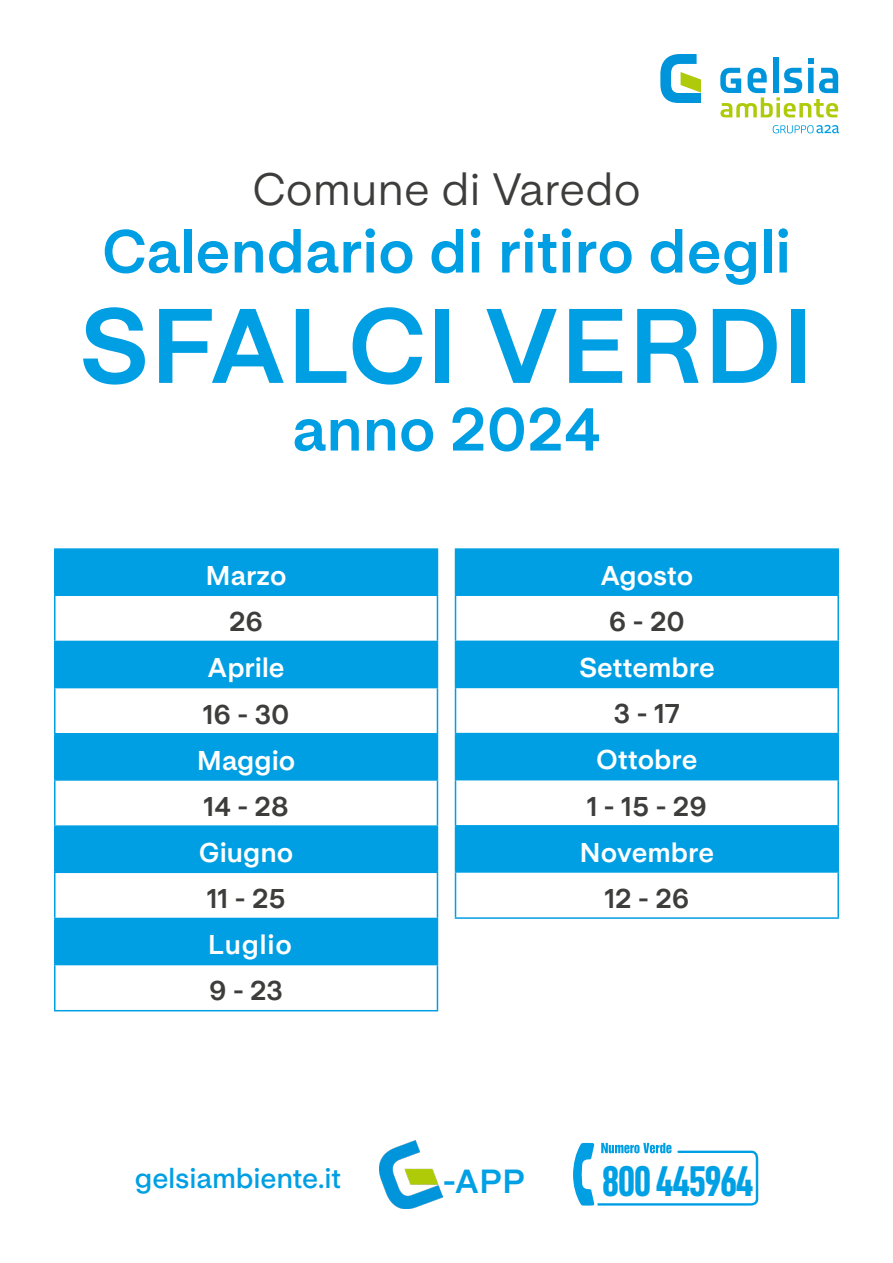
<style>
.page{position:relative;width:893px;height:1263px;background:#fff}
.page>*{position:absolute;margin:0;border:0;box-sizing:border-box;transform-origin:0 0}
.t1{font:700 105px "Life Sans";color:#009fe3}
.t2{font:700 60px "Life Sans";color:#009fe3}
.t3{font:45px "Life Sans";color:#3d3d3c}
.t4{font:43.05px "D DIN Condensed Bold";letter-spacing:-.04em;color:#00a0e4}
.t5{font:700 33.15px "Life Sans";color:#00a0e4}
.t6{font:600 27.9px "Life Sans";letter-spacing:-.005em;color:#009fe3}
.t7{font:700 27px "Life Sans";color:#fff}
.t8{font:700 27px "Life Sans";color:#3d3d3c}
</style>
<div class="page">
<svg style="left:56px;top:550px;width:381px;height:321px;fill:#009fe3"></svg>
<div style="left:55px;top:918px;width:382px;height:46px;background:#009fe3"></div>
<hr style="left:54px;top:918px;width:384px;height:1px;background:#009fe3">
<hr style="left:54px;top:919px;width:2px;height:45px;background:#009fe3">
<hr style="left:437px;top:919px;width:1px;height:45px;background:#009fe3">
<hr style="left:54px;top:548px;width:384px;height:2px;background:#009fe3">
<hr style="left:54px;top:964px;width:384px;height:1px;background:#009fe3">
<hr style="left:54px;top:965px;width:2px;height:45px;background:#009fe3">
<hr style="left:437px;top:965px;width:1px;height:45px;background:#009fe3">
<hr style="left:54px;top:1010px;width:384px;height:1px;background:#009fe3">
<hr style="left:54px;top:594px;width:384px;height:2px;background:#009fe3">
<hr style="left:54px;top:641px;width:384px;height:1px;background:#009fe3">
<hr style="left:54px;top:687px;width:384px;height:1px;background:#009fe3">
<hr style="left:54px;top:733px;width:384px;height:1px;background:#009fe3">
<hr style="left:54px;top:779px;width:384px;height:2px;background:#009fe3">
<hr style="left:54px;top:825px;width:384px;height:2px;background:#009fe3">
<hr style="left:54px;top:871px;width:384px;height:2px;background:#009fe3">
<hr style="left:54px;top:550px;width:2px;height:44px;background:#009fe3">
<hr style="left:437px;top:550px;width:1px;height:44px;background:#009fe3">
<hr style="left:54px;top:596px;width:2px;height:45px;background:#009fe3">
<hr style="left:437px;top:596px;width:1px;height:45px;background:#009fe3">
<hr style="left:54px;top:642px;width:2px;height:45px;background:#009fe3">
<hr style="left:437px;top:642px;width:1px;height:45px;background:#009fe3">
<hr style="left:54px;top:688px;width:2px;height:45px;background:#009fe3">
<hr style="left:437px;top:688px;width:1px;height:45px;background:#009fe3">
<hr style="left:54px;top:734px;width:2px;height:45px;background:#009fe3">
<hr style="left:437px;top:734px;width:1px;height:45px;background:#009fe3">
<hr style="left:54px;top:781px;width:2px;height:44px;background:#009fe3">
<hr style="left:437px;top:781px;width:1px;height:44px;background:#009fe3">
<hr style="left:54px;top:827px;width:2px;height:44px;background:#009fe3">
<hr style="left:437px;top:827px;width:1px;height:44px;background:#009fe3">
<hr style="left:54px;top:873px;width:2px;height:45px;background:#009fe3">
<hr style="left:437px;top:873px;width:1px;height:45px;background:#009fe3">
<svg style="left:456px;top:550px;width:381px;height:321px;fill:#009fe3"></svg>
<hr style="left:455px;top:550px;width:1px;height:44px;background:#009fe3">
<hr style="left:837px;top:550px;width:2px;height:44px;background:#009fe3">
<hr style="left:455px;top:642px;width:1px;height:45px;background:#009fe3">
<hr style="left:837px;top:642px;width:2px;height:45px;background:#009fe3">
<hr style="left:455px;top:548px;width:384px;height:2px;background:#009fe3">
<hr style="left:455px;top:641px;width:384px;height:1px;background:#009fe3">
<hr style="left:455px;top:594px;width:384px;height:2px;background:#009fe3">
<hr style="left:455px;top:596px;width:1px;height:45px;background:#009fe3">
<hr style="left:837px;top:596px;width:2px;height:45px;background:#009fe3">
<hr style="left:455px;top:687px;width:384px;height:1px;background:#009fe3">
<hr style="left:455px;top:688px;width:1px;height:45px;background:#009fe3">
<hr style="left:837px;top:688px;width:2px;height:45px;background:#009fe3">
<hr style="left:455px;top:780px;width:1px;height:45px;background:#009fe3">
<hr style="left:837px;top:780px;width:2px;height:45px;background:#009fe3">
<hr style="left:455px;top:733px;width:384px;height:1px;background:#009fe3">
<hr style="left:455px;top:734px;width:1px;height:45px;background:#009fe3">
<hr style="left:837px;top:734px;width:2px;height:45px;background:#009fe3">
<hr style="left:455px;top:779px;width:384px;height:1px;background:#009fe3">
<hr style="left:455px;top:825px;width:384px;height:1px;background:#009fe3">
<hr style="left:455px;top:826px;width:1px;height:45px;background:#009fe3">
<hr style="left:837px;top:826px;width:2px;height:45px;background:#009fe3">
<hr style="left:455px;top:871px;width:384px;height:2px;background:#009fe3">
<hr style="left:455px;top:873px;width:1px;height:44px;background:#009fe3">
<hr style="left:837px;top:873px;width:2px;height:44px;background:#009fe3">
<hr style="left:455px;top:917px;width:384px;height:2px;background:#009fe3">
<svg style="left:573px;top:1143px;width:185px;height:63px"></svg>
<img style="left:380px;top:1140px;width:63px;height:68px">
<svg style="left:773px;top:125px;width:66px;height:8px"></svg>
<svg style="left:720px;top:58px;width:118px;height:59px"></svg>
<svg style="left:660px;top:54px;width:41px;height:49px"></svg>
<p class="t3" style="left:252px;top:164px;width:390px">Comune di Varedo</p>
<p class="t2" style="left:102px;top:217px;width:691px">Calendario di ritiro degli</p>
<p class="t1" style="left:79px;top:286px;width:737px">SFALCI VERDI</p>
<p class="t2" style="left:292px;top:395px;width:310px">anno 2024</p>
<p class="t7" style="left:206px;top:560px;width:83px">Marzo</p>
<p class="t8" style="left:229px;top:606px;width:35px">26</p>
<p class="t7" style="left:208px;top:652px;width:79px">Aprile</p>
<p class="t8" style="left:203px;top:699px;width:88px">16 - 30</p>
<p class="t7" style="left:197px;top:745px;width:100px">Maggio</p>
<p class="t8" style="left:204px;top:791px;width:87px">14 - 28</p>
<p class="t7" style="left:199px;top:837px;width:96px">Giugno</p>
<p class="t8" style="left:207px;top:883px;width:80px">11 - 25</p>
<p class="t7" style="left:208px;top:929px;width:86px">Luglio</p>
<p class="t8" style="left:209px;top:976px;width:75px">9 - 23</p>
<p class="t7" style="left:600px;top:560px;width:94px">Agosto</p>
<p class="t8" style="left:609px;top:606px;width:77px">6 - 20</p>
<p class="t7" style="left:579px;top:652px;width:137px">Settembre</p>
<p class="t8" style="left:614px;top:698px;width:67px">3 - 17</p>
<p class="t7" style="left:596px;top:745px;width:103px">Ottobre</p>
<p class="t8" style="left:587px;top:791px;width:122px">1 - 15 - 29</p>
<p class="t7" style="left:579px;top:837px;width:136px">Novembre</p>
<p class="t8" style="left:604px;top:883px;width:86px">12 - 26</p>
<p class="t6" style="left:135px;top:1162px;width:208px">gelsiambiente.it</p>
<p class="t5" style="left:443px;top:1162px;width:84px">-APP</p>
<p class="t4" style="left:602px;top:1157px;width:154px">800 445964</p>
</div>
